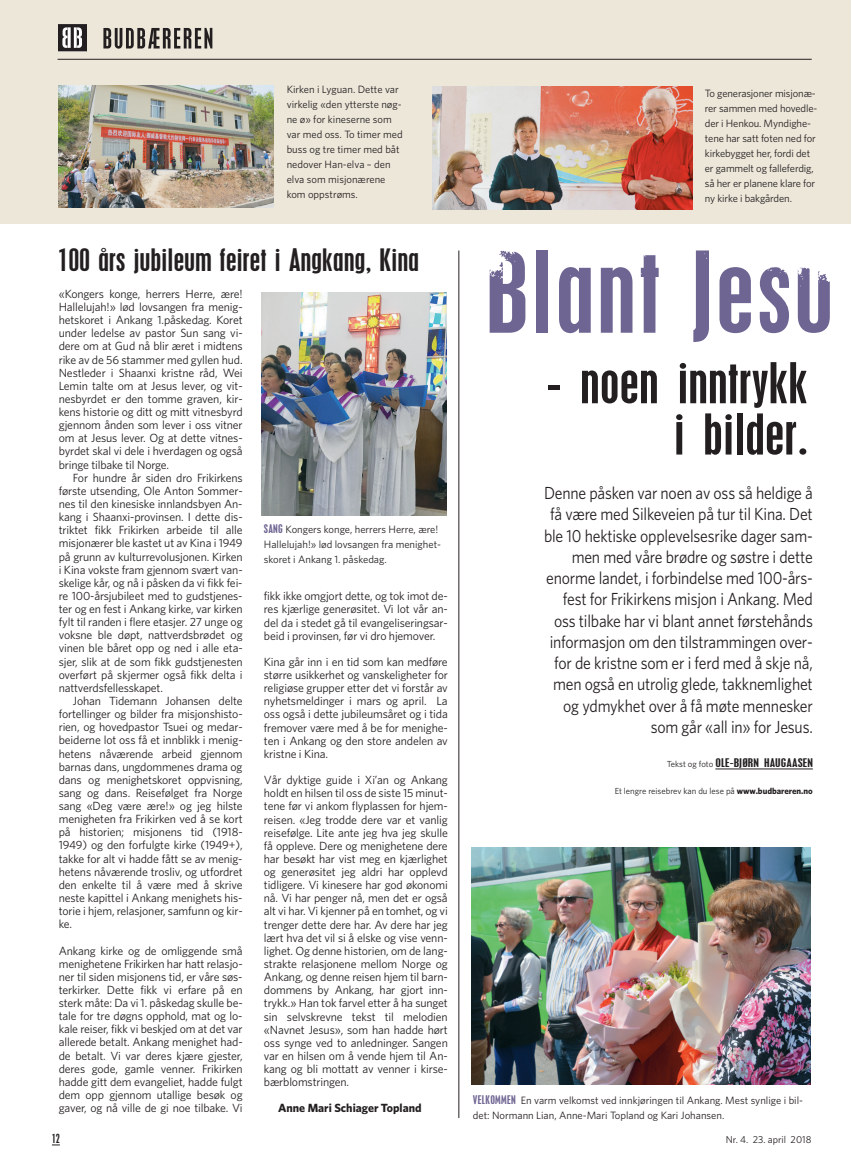
<style>
.page{position:relative;width:851px;height:1170px;background:#fff}
.page>*{position:absolute;margin:0;border:0;box-sizing:border-box;transform-origin:0 0}
.t1{font:condensed 100px "Mt Placard";letter-spacing:.025em;color:#6f6593;scale:1.1 1}
.t2{font:condensed 50px/51.2px "Mt Placard";letter-spacing:.005em;color:#231f20;text-align:right;scale:1.1 1}
.t3{font:condensed 27.5px "Mt Placard";letter-spacing:.005em;color:#231f20;scale:1.1 1}
.t4{font:17.5px/21.2px "Whitney";letter-spacing:-.015em;color:#231f20;text-align:right;scale:.9 1}
.t5{font:11.88px/13.1px "Whitney";letter-spacing:-.01em;color:#231f20;text-align:justify}
.t6{font:700 11.88px "Whitney";color:#231f20}
.t7{font:condensed 11.25px "Mt Placard";color:#231f20}
.t8{font:10.62px/15px "Whitney";color:#231f20}
.t9{font:condensed 10.62px "Mt Placard";letter-spacing:.02em;color:#231f20;scale:1.3 1}
.t10{font:10px "Whitney";color:#231f20}
.t11{font:8.75px "Whitney";color:#231f20}
.s1{font-family:"Mt Placard";font-stretch:condensed;color:#6f6593}
.s2{font-family:"Whitney";font-stretch:normal;font-size:8.75px}
.s3{font-weight:700}
</style>
<div class="page">
<div style="left:0;top:0;width:850px;height:224px;background:#ede7da"></div>
<hr style="left:58px;top:59px;width:753px;height:1px;background:#231f20">
<img style="left:58px;top:24px;width:28px;height:28px">
<img style="left:103px;top:27px;width:110px;height:22px">
<img style="left:261px;top:292px;width:186px;height:223px">
<hr style="left:715px;top:768px;width:97px;height:1px;background:#231f20">
<img style="left:471px;top:847px;width:339px;height:237px">
<hr style="left:458px;top:250px;width:1px;height:867px;background:#231f20">
<img style="left:432px;top:87px;width:260px;height:123px">
<img style="left:59px;top:86px;width:215px;height:122px">
<p class="t8" style="left:286px;top:83px;width:117px">Kirken i Lyguan. Dette var virkelig «den ytterste nøg&shy;ne ø» for kineserne som var med oss. To timer med buss og tre timer med båt nedover Han-elva – den elva som misjonærene kom oppstrøms.</p>
<p class="t8" style="left:704px;top:86px;width:114px">To generasjoner misjonæ&shy;rer sammen med hovedle&shy;der i Henkou. Myndighe&shy;tene har satt foten ned for kirkebygget her, fordi det er gammelt og falleferdig, så her er planene klare for ny kirke i bakgården.</p>
<h3 class="t3" style="left:58px;top:246px;width:330px">100 års jubileum feiret i Angkang, Kina</h3>
<p class="t5" style="left:59px;top:288px;width:185px">«Kongers konge, herrers Herre, ære!<br>Hallelujah!» lød lovsangen fra menig&shy;hetskoret i Ankang 1.påskedag. Koret under ledelse av pastor Sun sang vi&shy;dere om at Gud nå blir æret i midtens rike av de 56 stammer med gyllen hud.<br>Nestleder i Shaanxi kristne råd, Wei Lemin talte om at Jesus lever, og vit&shy;nesbyrdet er den tomme graven, kir&shy;kens historie og ditt og mitt vitnesbyrd gjennom ånden som lever i oss vitner om at Jesus lever. Og at dette vitnes&shy;byrdet skal vi dele i hverdagen og også bringe tilbake til Norge.</p>
<p class="t5" style="left:59px;top:472px;width:185px;text-indent:14px">For hundre år siden dro Frikirkens første utsending, Ole Anton Sommer&shy;nes til den kinesiske innlandsbyen An&shy;kang i Shaanxi-provinsen. I dette dis&shy;triktet fikk Frikirken arbeide til alle misjonærer ble kastet ut av Kina i 1949 på grunn av kulturrevolusjonen. Kirken i Kina vokste fram gjennom svært van&shy;skelige kår, og nå i påsken da vi fikk fei&shy;re 100-årsjubileet med to gudstjenes&shy;ter og en fest i Ankang kirke, var kirken fylt til randen i flere etasjer. 27 unge og voksne ble døpt, nattverdsbrødet og vinen ble båret opp og ned i alle eta&shy;sjer, slik at de som fikk gudstjenesten overført på skjermer også fikk delta i nattverdsfellesskapet.</p>
<p class="t5" style="left:59px;top:695px;width:185px;text-indent:14px">Johan Tidemann Johansen delte fortellinger og bilder fra misjonshisto&shy;rien, og hovedpastor Tsuei og medar&shy;beiderne lot oss få et innblikk i menig&shy;hetens nåværende arbeid gjennom barnas dans, ungdommenes drama og dans og menighetskoret oppvisning, sang og dans. Reisefølget fra Norge sang «Deg være ære!» og jeg hilste menigheten fra Frikirken ved å se kort på historien; misjonens tid (1918- 1949) og den forfulgte kirke (1949+), takke for alt vi hadde fått se av menig&shy;hetens nåværende trosliv, og utfordret den enkelte til å være med å skrive neste kapittel i Ankang menighets his&shy;torie i hjem, relasjoner, samfunn og kir&shy;ke.</p>
<p class="t5" style="left:59px;top:944px;width:185px">Ankang kirke og de omliggende små menighetene Frikirken har hatt relasjo&shy;ner til siden misjonens tid, er våre søs&shy;terkirker. Dette fikk vi erfare på en sterk måte: Da vi 1. påskedag skulle be&shy;tale for tre døgns opphold, mat og lo&shy;kale reiser, fikk vi beskjed om at det var allerede betalt. Ankang menighet had&shy;de betalt. Vi var deres kjære gjester, deres gode, gamle venner. Frikirken hadde gitt dem evangeliet, hadde fulgt dem opp gjennom utallige besøk og gaver, og nå ville de gi noe tilbake. Vi</p>
<p class="t8" style="left:264px;top:523px;width:179px"><span class="s1">SANG</span> Kongers konge, herrers Herre, ære!<br>Hallelujah!» lød lovsangen fra menighet&shy;skoret i Ankang 1. påskedag.</p>
<p class="t5" style="left:264px;top:590px;width:185px">fikk ikke omgjort dette, og tok imot de&shy;res kjærlige generøsitet. Vi lot vår an&shy;del da i stedet gå til evangeliseringsar&shy;beid i provinsen, før vi dro hjemover.</p>
<p class="t5" style="left:264px;top:656px;width:185px">Kina går inn i en tid som kan medføre større usikkerhet og vanskeligheter for religiøse grupper etter det vi forstår av nyhetsmeldinger i mars og april. La oss også i dette jubileumsåret og i tida fremover være med å be for menighe&shy;ten i Ankang og den store andelen av kristne i Kina.</p>
<p class="t5" style="left:264px;top:774px;width:185px">Vår dyktige guide i Xi’an og Ankang holdt en hilsen til oss de siste 15 minut&shy;tene før vi ankom flyplassen for hjem&shy;reisen. «Jeg trodde dere var et vanlig reisefølge. Lite ante jeg hva jeg skulle få oppleve. Dere og menighetene dere har besøkt har vist meg en kjærlighet og generøsitet jeg aldri har opplevd tidligere. Vi kinesere har god økonomi nå. Vi har penger nå, men det er også alt vi har. Vi kjenner på en tomhet, og vi trenger dette dere har. Av dere har jeg lært hva det vil si å elske og vise venn&shy;lighet. Og denne historien, om de lang&shy;strakte relasjonene mellom Norge og Ankang, og denne reisen hjem til barn&shy;dommens by Ankang, har gjort inn&shy;trykk.» Han tok farvel etter å ha sunget sin selvskrevne tekst til melodien «Navnet Jesus», som han hadde hørt oss synge ved to anledninger. Sangen var en hilsen om å vende hjem til An&shy;kang og bli mottatt av venner i kirse&shy;bærblomstringen.</p>
<p class="t6" style="left:278px;top:1103px;width:145px">Anne Mari Schiager Topland</p>
<h1 class="t1" style="left:485px;top:240px;width:317px">Blant Jesu</h1>
<h2 class="t2" style="left:546px;top:360px;width:239px">- noen inntrykk i bilder.</h2>
<p class="t4" style="left:544px;top:483px;width:300px">Denne påsken var noen av oss så heldige å få være med Silkeveien på tur til Kina. Det ble 10 hektiske opplevelsesrike dager sam&shy;men med våre brødre og søstre i dette enorme landet, i forbindelse med 100-års&shy;fest for Frikirkens misjon i Ankang. Med oss tilbake har vi blant annet førstehånds informasjon om den tilstrammingen over&shy;for de kristne som er i ferd med å skje nå, men også en utrolig glede, takknemlighet og ydmykhet over å få møte mennesker som går «all in» for Jesus.</p>
<p class="t9" style="left:666px;top:757px;width:114px"><span class="s2">Tekst og foto</span> OLE-BJØRN HAUGAASEN</p>
<p class="t11" style="left:614px;top:787px;width:200px">Et lengre reisebrev kan du lese på <span class="s3">www.budbareren.no</span></p>
<p class="t8" style="left:473px;top:1093px;width:332px"><span class="s1">VELKOMMEN</span> En varm velkomst ved innkjøringen til Ankang. Mest synlige i bil&shy;det: Normann Lian, Anne-Mari Topland og Kari Johansen.</p>
<p class="t7" style="left:52px;top:1132px;width:9px">12</p>
<p class="t10" style="left:725px;top:1135px;width:87px">Nr. 4. 23. april 2018</p>
</div>
